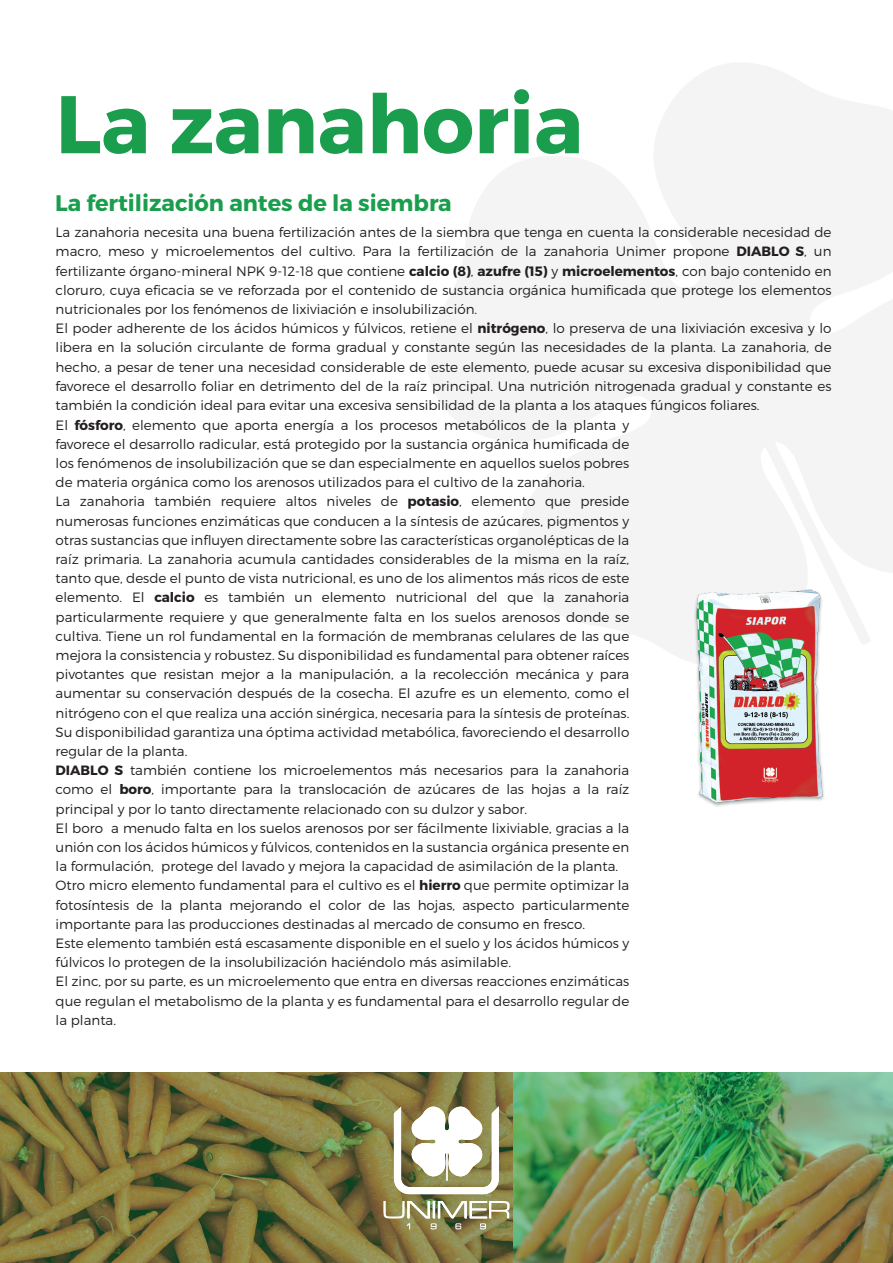
<style>
.page{position:relative;width:893px;height:1263px;background:#fff}
.page>*{position:absolute;margin:0;border:0;box-sizing:border-box;transform-origin:0 0}
.t1{font:700 81.6px "Montserrat";color:#1a9e4d}
.t2{font:700 22.5px "Montserrat";color:#1a9e4d}
.t3{font:300 13.5px/19.2px "Montserrat";color:#231f20}
.s1{font-weight:700}
</style>
<div class="page">
<svg style="left:428px;top:63px;width:465px;height:598px;fill:#f4f4f4"></svg>
<img style="left:688px;top:580px;width:143px;height:227px">
<img style="left:0;top:1072px;width:893px;height:191px">
<svg style="left:394px;top:1106px;width:105px;height:88px"></svg>
<svg style="left:383px;top:1201px;width:127px;height:28px"></svg>
<h1 class="t1" style="left:56px;top:74px;width:529px">La zanahoria</h1>
<h2 class="t2" style="left:55px;top:189px;width:398px">La fertilización antes de la siembra</h2>
<p class="t3" style="left:56px;top:223px;width:777px">La zanahoria necesita una buena fertilización antes de la siembra que tenga en cuenta la considerable necesidad de macro, meso y microelementos del cultivo. Para la fertilización de la zanahoria Unimer propone <span class="s1">DIABLO S</span>, un fertilizante órgano-mineral NPK 9-12-18 que contiene <span class="s1">calcio (8)</span>, <span class="s1">azufre (15)</span> y <span class="s1">microelementos</span>, con bajo contenido en cloruro, cuya eficacia se ve reforzada por el contenido de sustancia orgánica humificada que protege los elementos nutricionales por los fenómenos de lixiviación e insolubilización.<br>El poder adherente de los ácidos húmicos y fúlvicos, retiene el <span class="s1">nitrógeno</span>, lo preserva de una lixiviación excesiva y lo libera en la solución circulante de forma gradual y constante según las necesidades de la planta. La zanahoria, de hecho, a pesar de tener una necesidad considerable de este elemento, puede acusar su excesiva disponibilidad que favorece el desarrollo foliar en detrimento del de la raíz principal. Una nutrición nitrogenada gradual y constante es también la condición ideal para evitar una excesiva sensibilidad de la planta a los ataques fúngicos foliares.<br>El <span class="s1">fósforo</span>, elemento que aporta energía a los procesos metabólicos de la planta y<br>favorece el desarrollo radicular, está protegido por la sustancia orgánica humificada de<br>los fenómenos de insolubilización que se dan especialmente en aquellos suelos pobres<br>de materia orgánica como los arenosos utilizados para el cultivo de la zanahoria.<br>La zanahoria también requiere altos niveles de <span class="s1">potasio</span>, elemento que preside<br>numerosas funciones enzimáticas que conducen a la síntesis de azúcares, pigmentos y<br>otras sustancias que influyen directamente sobre las características organolépticas de la<br>raíz primaria. La zanahoria acumula cantidades considerables de la misma en la raíz,<br>tanto que, desde el punto de vista nutricional, es uno de los alimentos más ricos de este<br>elemento. El <span class="s1">calcio</span> es también un elemento nutricional del que la zanahoria<br>particularmente requiere y que generalmente falta en los suelos arenosos donde se<br>cultiva. Tiene un rol fundamental en la formación de membranas celulares de las que<br>mejora la consistencia y robustez. Su disponibilidad es fundamental para obtener raíces<br>pivotantes que resistan mejor a la manipulación, a la recolección mecánica y para<br>aumentar su conservación después de la cosecha. El azufre es un elemento, como el<br>nitrógeno con el que realiza una acción sinérgica, necesaria para la síntesis de proteínas.<br>Su disponibilidad garantiza una óptima actividad metabólica, favoreciendo el desarrollo<br>regular de la planta.<br><span class="s1">DIABLO S</span> también contiene los microelementos más necesarios para la zanahoria<br>como el <span class="s1">boro</span>, importante para la translocación de azúcares de las hojas a la raíz<br>principal y por lo tanto directamente relacionado con su dulzor y sabor.<br>El boro a menudo falta en los suelos arenosos por ser fácilmente lixiviable, gracias a la<br>unión con los ácidos húmicos y fúlvicos, contenidos en la sustancia orgánica presente en<br>la formulación, protege del lavado y mejora la capacidad de asimilación de la planta.<br>Otro micro elemento fundamental para el cultivo es el <span class="s1">hierro</span> que permite optimizar la<br>fotosíntesis de la planta mejorando el color de las hojas, aspecto particularmente<br>importante para las producciones destinadas al mercado de consumo en fresco.<br>Este elemento también está escasamente disponible en el suelo y los ácidos húmicos y<br>fúlvicos lo protegen de la insolubilización haciéndolo más asimilable.<br>El zinc, por su parte, es un microelemento que entra en diversas reacciones enzimáticas<br>que regulan el metabolismo de la planta y es fundamental para el desarrollo regular de<br>la planta.</p>
</div>
